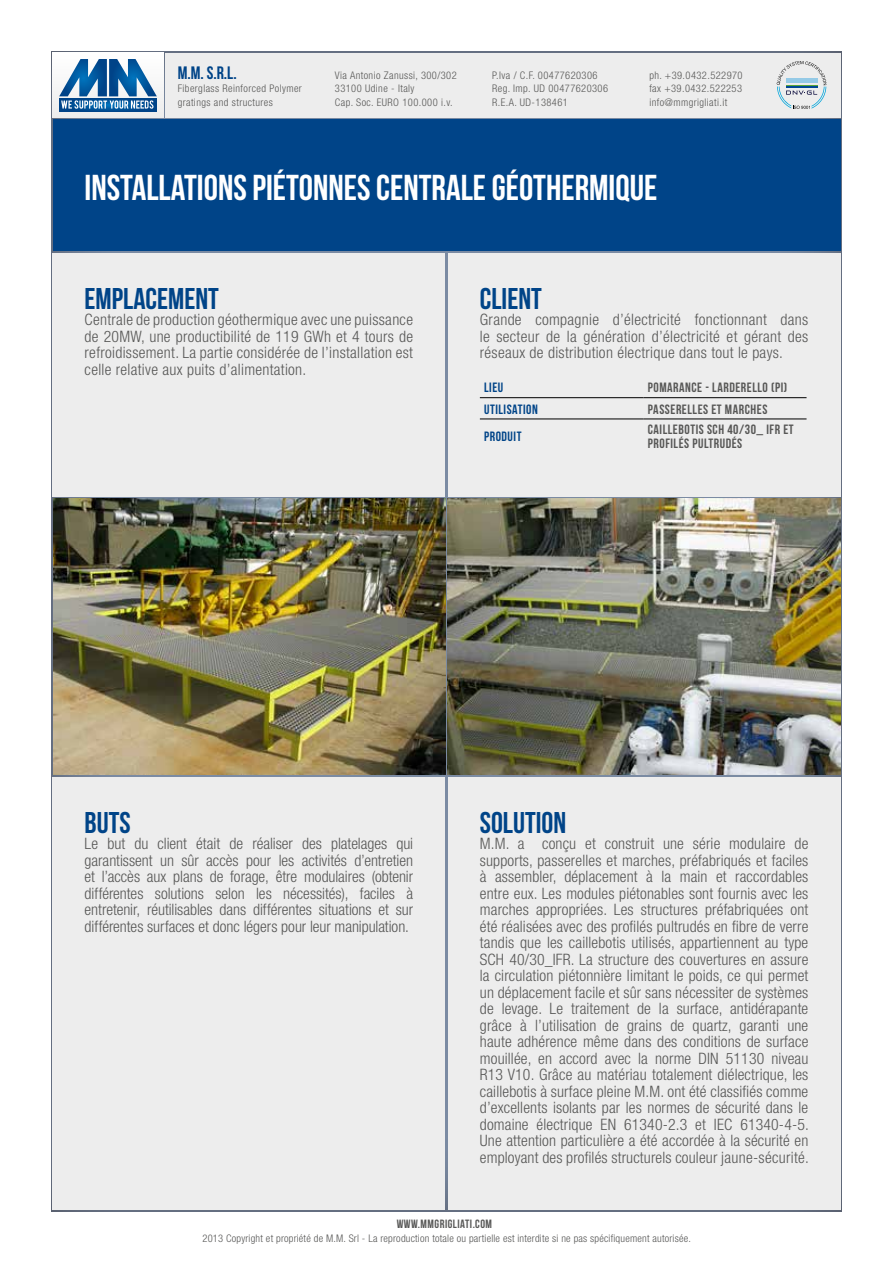
<style>
.page{position:relative;width:893px;height:1263px;background:#fff}
.page>*{position:absolute;margin:0;border:0;box-sizing:border-box;transform-origin:0 0}
.t1{font:36px "Bebas Neue";color:#fff}
.t2{font:30px "Bebas Neue";color:#048}
.t3{font:18px "Bebas Neue";color:#048}
.t4{font:300 condensed 15.75px/16.5px "Helvetica Neue LT Std";letter-spacing:.02em;color:#575756;text-align:justify}
.t5{font:13.5px/13.5px "Bebas Neue";letter-spacing:.04em;color:#575756}
.t6{font:13.5px "Bebas Neue";letter-spacing:.04em;color:#048}
.t7{font:12px "Bebas Neue";letter-spacing:.04em;color:#575756}
.t8{font:300 condensed 10.5px/13.5px "Helvetica Neue LT Std";letter-spacing:.04em;color:#575756}
.t9{font:300 condensed 10.5px "Helvetica Neue LT Std";letter-spacing:.02em;color:#575756}
</style>
<div class="page">
<div style="left:50px;top:50px;width:793px;height:1163px;background:#695551;opacity:.63"></div>
<div style="left:165px;top:53px;width:675px;height:64px;background:#ededed"></div>
<svg style="left:777px;top:61px;width:50px;height:48px"></svg>
<svg style="left:53px;top:53px;width:110px;height:64px"></svg>
<div style="left:59px;top:98px;width:98px;height:13px;background:#004c91"></div>
<svg style="left:59px;top:59px;width:98px;height:50px"></svg>
<div style="left:53px;top:119px;width:787px;height:132px;background:#048"></div>
<div style="left:53px;top:253px;width:392px;height:243px;background:#ededed"></div>
<div style="left:448px;top:253px;width:392px;height:243px;background:#ededed"></div>
<hr style="left:480px;top:397px;width:164px;height:1px;background:#000">
<hr style="left:644px;top:397px;width:162px;height:1px;background:#000">
<hr style="left:480px;top:419px;width:164px;height:1px;background:#000">
<hr style="left:644px;top:419px;width:162px;height:1px;background:#000">
<div style="left:53px;top:777px;width:392px;height:433px;background:#ededed"></div>
<div style="left:448px;top:777px;width:392px;height:433px;background:#ededed"></div>
<img style="left:53px;top:498px;width:392px;height:277px">
<img style="left:448px;top:498px;width:392px;height:277px">
<p class="t3" style="left:178px;top:63px;width:60px">M.M. S.R.L.</p>
<p class="t8" style="left:178px;top:82px;width:126px">Fiberglass Reinforced Polymer gratings and structures</p>
<p class="t8" style="left:335px;top:68px;width:123px">Via Antonio Zanussi, 300/302<br>33100 Udine - Italy<br>Cap. Soc. EURO 100.000 i.v.</p>
<p class="t8" style="left:492px;top:68px;width:117px">P.Iva / C.F. 00477620306<br>Reg. Imp. UD 00477620306<br>R.E.A. UD-138461</p>
<p class="t8" style="left:649px;top:68px;width:95px;text-align:justify">ph. +39.0432.522970 fax +39.0432.522253 info@mmgrigliati.it</p>
<h1 class="t1" style="left:85px;top:167px;width:574px">INSTALLATIONS PIÉTONNES CENTRALE GÉOTHERMIQUE</h1>
<h2 class="t2" style="left:85px;top:282px;width:136px">EMPLACEMENT</h2>
<p class="t4" style="left:85px;top:311px;width:330px">Centrale de production géothermique avec une puissance de 20MW, une productibilité de 119 GWh et 4 tours de refroidissement. La partie considérée de l’installation est celle relative aux puits d’alimentation.</p>
<h2 class="t2" style="left:480px;top:282px;width:63px">CLIENT</h2>
<p class="t4" style="left:480px;top:311px;width:330px">Grande compagnie d’électricité fonctionnant dans le secteur de la génération d’électricité et gérant des réseaux de distribution électrique dans tout le pays.</p>
<p class="t6" style="left:484px;top:380px;width:21px">LIEU</p>
<p class="t5" style="left:648px;top:381px;width:141px">POMARANCE - LARDERELLO (PI)</p>
<p class="t6" style="left:484px;top:402px;width:55px">UTILISATION</p>
<p class="t5" style="left:648px;top:402px;width:121px">PASSERELLES ET MARCHES</p>
<p class="t6" style="left:484px;top:429px;width:39px">PRODUIT</p>
<p class="t5" style="left:648px;top:422px;width:147px">CAILLEBOTIS SCH 40/30_ IFR ET<br>PROFILÉS PULTRUDÉS</p>
<h2 class="t2" style="left:85px;top:806px;width:48px">BUTS</h2>
<p class="t4" style="left:85px;top:835px;width:330px">Le but du client était de réaliser des platelages qui garantissent un sûr accès pour les activités d’entretien et l’accès aux plans de forage, être modulaires (obtenir différentes solutions selon les nécessités), faciles à entretenir, réutilisables dans différentes situations et sur différentes surfaces et donc légers pour leur manipulation.</p>
<h2 class="t2" style="left:480px;top:806px;width:88px">SOLUTION</h2>
<p class="t4" style="left:480px;top:835px;width:331px">M.M. a conçu et construit une série modulaire de supports, passerelles et marches, préfabriqués et faciles à assembler, déplacement à la main et raccordables entre eux. Les modules piétonables sont fournis avec les marches appropriées. Les structures préfabriquées ont été réalisées avec des profilés pultrudés en fibre de verre tandis que les caillebotis utilisés, appartiennent au type SCH 40/30_IFR. La structure des couvertures en assure la circulation piétonnière limitant le poids, ce qui permet un déplacement facile et sûr sans nécessiter de systèmes de levage. Le traitement de la surface, antidérapante grâce à l’utilisation de grains de quartz, garanti une haute adhérence même dans des conditions de surface mouillée, en accord avec la norme DIN 51130 niveau R13 V10. Grâce au matériau totalement diélectrique, les caillebotis à surface pleine M.M. ont été classifiés comme d’excellents isolants par les normes de sécurité dans le domaine électrique EN 61340-2.3 et IEC 61340-4-5.<br>Une attention particulière a été accordée à la sécurité en employant des profilés structurels couleur jaune-sécurité.</p>
<p class="t7" style="left:397px;top:1217px;width:97px">WWW.MMGRIGLIATI.COM</p>
<p class="t9" style="left:202px;top:1232px;width:490px">2013 Copyright et propriété de M.M. Srl - La reproduction totale ou partielle est interdite si ne pas spécifiquement autorisée.</p>
</div>
